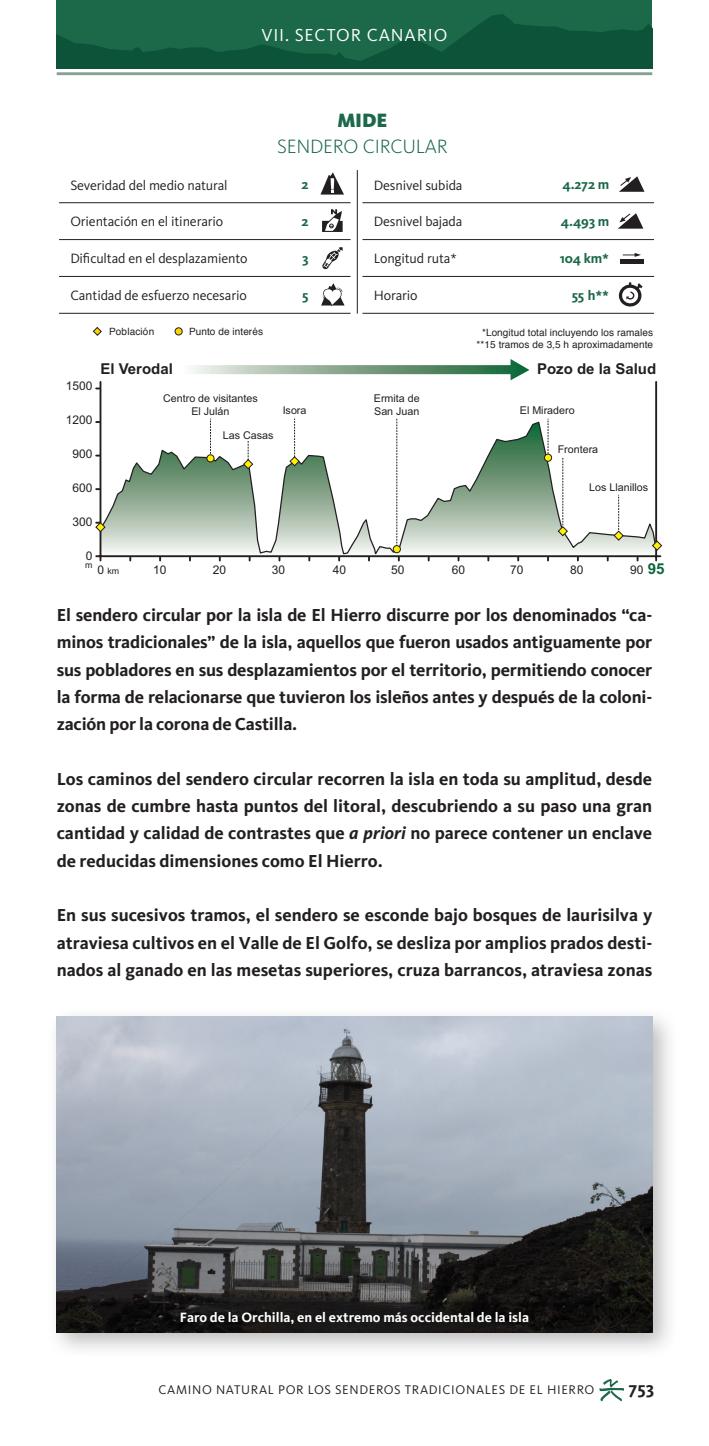
<style>
.page{position:relative;width:709px;height:1446px;background:#fff}
.page>*{position:absolute;margin:0;border:0;box-sizing:border-box;transform-origin:0 0}
.t1{font:300 20px "Kievit OT";letter-spacing:-.01em;color:#1b6949}
.t2{font:900 20px "Kievit";color:#1b6949}
.TEXTO_GENERAL{font:700 18px/27.4px "Kievit";color:#231f20;text-align:justify}
.t3{font:18px "Kievit OT";letter-spacing:.05em;color:#fff}
.t4{font:700 15px "Arial";color:#231f20}
.t5{font:14px "Kievit OT";letter-spacing:-.01em;color:#231f20}
.t6{font:700 14px "Kievit";color:#fff}
.t7{font:700 14px "Kievit";letter-spacing:-.01em;color:#1b6949}
.t8{font:13px "Kievit OT";letter-spacing:.05em;color:#231f20}
.t9{font:12px "Arial";color:#231f20}
.t10{font:10.8px/12.8px "Arial";color:#231f20;text-align:center}
.t11{font:10px "Helvetica";letter-spacing:.005em;color:#231f20}
.t12{font:8.8px "Arial";color:#231f20}
.s1{font-weight:700;font-size:15.2px;color:#0c6638}
.s2{font-style:italic}
</style>
<div class="page">
<img style="left:57px;top:0;width:595px;height:68px">
<hr style="left:57px;top:72px;width:595px;height:3px;background:#87a18f">
<img style="left:599px;top:1379px;width:25px;height:23px">
<svg style="left:320px;top:172px;width:24px;height:23px"></svg>
<svg style="left:321px;top:283px;width:23px;height:23px"></svg>
<svg style="left:322px;top:247px;width:20px;height:22px"></svg>
<svg style="left:322px;top:209px;width:20px;height:23px"></svg>
<div style="left:620px;top:259px;width:23px;height:5px;background:#231f20"></div>
<svg style="left:623px;top:253px;width:18px;height:4px"></svg>
<svg style="left:618px;top:213px;width:25px;height:16px"></svg>
<svg style="left:619px;top:176px;width:25px;height:16px"></svg>
<svg style="left:618px;top:282px;width:24px;height:25px"></svg>
<hr style="left:59px;top:202px;width:291px;height:1px;background:#231f20">
<hr style="left:59px;top:239px;width:291px;height:1px;background:#231f20">
<hr style="left:59px;top:276px;width:291px;height:1px;background:#231f20">
<hr style="left:59px;top:313px;width:291px;height:1px;background:#231f20">
<hr style="left:362px;top:202px;width:292px;height:1px;background:#231f20">
<hr style="left:362px;top:239px;width:292px;height:1px;background:#231f20">
<hr style="left:362px;top:276px;width:292px;height:1px;background:#231f20">
<hr style="left:362px;top:313px;width:292px;height:1px;background:#231f20">
<hr style="left:357px;top:170px;width:1px;height:144px;background:#231f20">
<svg style="left:93px;top:327px;width:9px;height:9px"></svg>
<div style="left:175px;top:328px;width:7px;height:7px;background:#fed304;border-radius:50%"></div>
<div style="left:175px;top:328px;width:7px;height:7px;border:1px solid #231f20;border-radius:50%"></div>
<svg style="left:101px;top:421px;width:554px;height:134px"></svg>
<hr style="left:655px;top:382px;width:2px;height:178px;background:#231f20">
<hr style="left:99px;top:382px;width:2px;height:178px;background:#231f20">
<hr style="left:96px;top:555px;width:564px;height:2px;background:#231f20">
<div style="left:207px;top:455px;width:7px;height:7px;background:#fff101;border-radius:50%"></div>
<div style="left:207px;top:454px;width:7px;height:8px;border:1px solid #231f20;border-radius:50%"></div>
<svg style="left:210px;top:419px;width:1px;height:35px"></svg>
<svg style="left:396px;top:419px;width:1px;height:126px"></svg>
<svg style="left:547px;top:419px;width:1px;height:35px"></svg>
<div style="left:393px;top:546px;width:7px;height:7px;background:#fff101;border-radius:50%"></div>
<div style="left:393px;top:545px;width:8px;height:8px;border:1px solid #231f20;border-radius:50%"></div>
<div style="left:544px;top:454px;width:7px;height:7px;background:#fff101;border-radius:50%"></div>
<div style="left:544px;top:454px;width:8px;height:8px;border:1px solid #231f20;border-radius:50%"></div>
<svg style="left:289px;top:419px;width:11px;height:48px"></svg>
<svg style="left:613px;top:495px;width:11px;height:46px"></svg>
<svg style="left:651px;top:540px;width:11px;height:11px"></svg>
<svg style="left:194px;top:359px;width:335px;height:21px"></svg>
<svg style="left:95px;top:522px;width:11px;height:10px"></svg>
<svg style="left:243px;top:441px;width:10px;height:28px"></svg>
<svg style="left:557px;top:457px;width:11px;height:79px"></svg>
<div style="left:46px;top:1006px;width:633px;height:353px;background:#231f20;opacity:.3"></div>
<img style="left:57px;top:1017px;width:595px;height:285px">
<svg style="left:57px;top:1302px;width:595px;height:30px;background:#141212"></svg>
<p class="t3" style="left:261px;top:24px;width:188px">VII. SECTOR CANARIO</p>
<p class="t2" style="left:337px;top:109px;width:52px">MIDE</p>
<p class="t1" style="left:277px;top:135px;width:172px">SENDERO CIRCULAR</p>
<p class="t5" style="left:70px;top:176px;width:159px">Severidad del medio natural</p>
<p class="t5" style="left:374px;top:176px;width:90px">Desnivel subida</p>
<p class="t5" style="left:70px;top:213px;width:154px">Orientación en el itinerario</p>
<p class="t5" style="left:374px;top:213px;width:90px">Desnivel bajada</p>
<p class="t5" style="left:70px;top:250px;width:179px">Dificultad en el desplazamiento</p>
<p class="t5" style="left:374px;top:250px;width:84px">Longitud ruta*</p>
<p class="t5" style="left:70px;top:287px;width:178px">Cantidad de esfuerzo necesario</p>
<p class="t5" style="left:374px;top:287px;width:45px">Horario</p>
<p class="t7" style="left:301px;top:176px;width:9px">2</p>
<p class="t7" style="left:562px;top:176px;width:48px">4.272 m</p>
<p class="t7" style="left:301px;top:213px;width:9px">2</p>
<p class="t7" style="left:561px;top:213px;width:50px">4.493 m</p>
<p class="t7" style="left:302px;top:250px;width:8px">3</p>
<p class="t7" style="left:560px;top:250px;width:51px">104 km*</p>
<p class="t7" style="left:302px;top:287px;width:8px">5</p>
<p class="t7" style="left:571px;top:287px;width:39px">55 h**</p>
<p class="t11" style="left:109px;top:324px;width:46px">Población</p>
<p class="t11" style="left:189px;top:324px;width:75px">Punto de interés</p>
<p class="t11" style="left:482px;top:325px;width:172px">*Longitud total incluyendo los ramales</p>
<p class="t11" style="left:476px;top:337px;width:178px">**15 tramos de 3,5 h aproximadamente</p>
<p class="t9" style="left:66px;top:378px;width:28px">1500</p>
<p class="t9" style="left:66px;top:412px;width:28px">1200</p>
<p class="t9" style="left:73px;top:446px;width:21px">900</p>
<p class="t9" style="left:73px;top:480px;width:21px">600</p>
<p class="t9" style="left:73px;top:514px;width:21px">300</p>
<p class="t4" style="left:100px;top:358px;width:74px">El Verodal</p>
<p class="t4" style="left:537px;top:358px;width:120px">Pozo de la Salud</p>
<p class="t10" style="left:163px;top:392px;width:96px">Centro de visitantes<br>El Julán</p>
<p class="t10" style="left:374px;top:392px;width:47px">Ermita de</p>
<p class="t10" style="left:283px;top:404px;width:25px">Isora</p>
<p class="t10" style="left:374px;top:405px;width:47px">San Juan</p>
<p class="t10" style="left:223px;top:429px;width:52px">Las Casas</p>
<p class="t10" style="left:520px;top:404px;width:56px">El Miradero</p>
<p class="t10" style="left:557px;top:443px;width:42px">Frontera</p>
<p class="t10" style="left:589px;top:481px;width:60px">Los Llanillos</p>
<p class="t9" style="left:86px;top:548px;width:8px">0</p>
<p class="t9" style="left:97px;top:562px;width:8px">0</p>
<p class="t9" style="left:153px;top:562px;width:15px">10</p>
<p class="t9" style="left:213px;top:562px;width:15px">20</p>
<p class="t9" style="left:272px;top:562px;width:15px">30</p>
<p class="t9" style="left:333px;top:562px;width:15px">40</p>
<p class="t9" style="left:391px;top:562px;width:15px">50</p>
<p class="t9" style="left:452px;top:562px;width:15px">60</p>
<p class="t9" style="left:510px;top:562px;width:15px">70</p>
<p class="t9" style="left:570px;top:562px;width:15px">80</p>
<p class="t9" style="left:630px;top:562px;width:36px">90 <span class="s1">95</span></p>
<p class="t12" style="left:85px;top:559px;width:9px">m</p>
<p class="t12" style="left:107px;top:565px;width:13px">km</p>
<p class="TEXTO_GENERAL" style="left:57px;top:601px;width:597px">El sendero circular por la isla de El Hierro discurre por los denominados “ca&shy;minos tradicionales” de la isla, aquellos que fueron usados antiguamente por sus pobladores en sus desplazamientos por el territorio, permitiendo conocer la forma de relacionarse que tuvieron los isleños antes y después de la coloni&shy;zación por la corona de Castilla.</p>
<p class="TEXTO_GENERAL" style="left:57px;top:765px;width:597px">Los caminos del sendero circular recorren la isla en toda su amplitud, desde zonas de cumbre hasta puntos del litoral, descubriendo a su paso una gran cantidad y calidad de contrastes que <span class="s2">a priori</span> no parece contener un enclave de reducidas dimensiones como El Hierro.</p>
<p class="TEXTO_GENERAL" style="left:57px;top:901px;width:597px">En sus sucesivos tramos, el sendero se esconde bajo bosques de laurisilva y atraviesa cultivos en el Valle de El Golfo, se desliza por amplios prados desti&shy;nados al ganado en las mesetas superiores, cruza barrancos, atraviesa zonas</p>
<p class="t6" style="left:180px;top:1309px;width:350px">Faro de la Orchilla, en el extremo más occidental de la isla</p>
<p class="t8" style="left:159px;top:1381px;width:437px">CAMINO NATURAL POR LOS SENDEROS TRADICIONALES DE EL HIERRO</p>
<p class="TEXTO_GENERAL" style="left:629px;top:1374px;width:27px">753</p>
</div>
